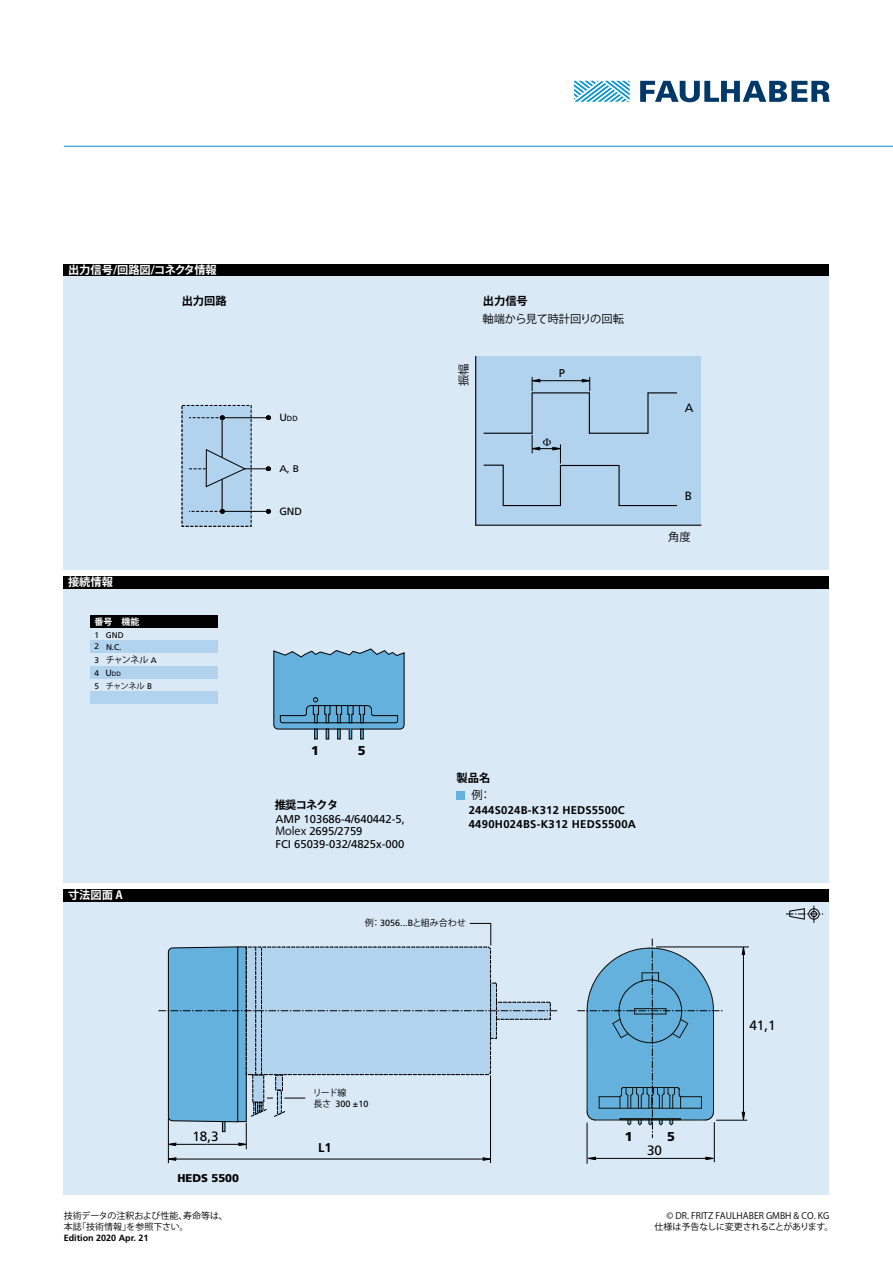
<style>
.page{position:relative;width:893px;height:1263px;background:#fff}
.page>*{position:absolute;margin:0;border:0;box-sizing:border-box;transform-origin:0 0}
.t1{font:13.5px "Frutiger LT";color:#000}
.t2{font:900 12.75px "Frutiger LT";color:#000}
.t3{font:700 12.75px "Frutiger LT";color:#000}
.t4{font:12px "Frutiger LT";color:#000}
.t5{font:11.25px/12.8px "Frutiger LT";color:#000}
.t6{font:700 11.25px/14px "Frutiger LT";letter-spacing:.025em;color:#000}
.t7{font:700 11.25px "Koz Go Pro";color:#fff}
.t8{font:11.25px "Koz Go Pro";color:#000}
.t9{font:700 11.25px "Koz Go Pro";color:#000}
.t10{font:900 11.25px "Frutiger LT";color:#000}
.t11{font:10.5px "Frutiger LT";color:#000}
.t12{font:9.6px "Frutiger LT";color:#000;scale:1.09 1}
.t13{font:9px/10.8px "Koz Go Pro";color:#000}
.t14{font:700 9px "Frutiger LT";color:#000}
.t15{font:9px "Frutiger LT";color:#000}
.t16{font:700 9px "Koz Go Pro";color:#fff}
.t17{font:8.25px/11.2px "Frutiger LT";color:#000}
.t18{font:8.25px "Koz Go Pro";letter-spacing:-.075em;color:#000}
.t19{font:7.5px "Frutiger LT";color:#000}
.t20{font:6.3px "Frutiger LT";color:#000}
.s1{font-family:"Frutiger LT";font-size:8.25px}
.s2{font-family:"Frutiger LT"}
.s3{font-size:9px}
.s4{font-size:10.5px}
.s5{font-family:"Koz Go Pro"}
</style>
<div class="page">
<hr style="left:64px;top:146px;width:829px;height:1px;background:#0093d1">
<svg style="left:574px;top:81px;width:56px;height:21px"></svg>
<svg style="left:640px;top:81px;width:190px;height:21px"></svg>
<div style="left:64px;top:901px;width:765px;height:294px;background:#dae9f6"></div>
<div style="left:64px;top:264px;width:765px;height:12px;background:#000"></div>
<div style="left:64px;top:889px;width:765px;height:12px;background:#000"></div>
<div style="left:64px;top:276px;width:765px;height:294px;background:#dae9f6"></div>
<div style="left:64px;top:589px;width:765px;height:293px;background:#dae9f6"></div>
<div style="left:64px;top:576px;width:765px;height:13px;background:#000"></div>
<div style="left:476px;top:356px;width:225px;height:169px;background:#b2d3ed"></div>
<hr style="left:476px;top:525px;width:225px;height:1px;background:#000">
<hr style="left:475px;top:356px;width:1px;height:169px;background:#000">
<svg style="left:484px;top:465px;width:19px;height:1px"></svg>
<hr style="left:503px;top:465px;width:1px;height:40px;background:#000">
<hr style="left:503px;top:505px;width:57px;height:1px;background:#000">
<hr style="left:560px;top:465px;width:1px;height:40px;background:#000">
<hr style="left:619px;top:505px;width:58px;height:1px;background:#000">
<hr style="left:618px;top:466px;width:2px;height:39px;background:#000">
<hr style="left:560px;top:465px;width:59px;height:1px;background:#000">
<hr style="left:531px;top:393px;width:2px;height:40px;background:#000">
<hr style="left:532px;top:392px;width:57px;height:1px;background:#000">
<hr style="left:589px;top:393px;width:1px;height:40px;background:#000">
<svg style="left:648px;top:392px;width:29px;height:1px"></svg>
<hr style="left:647px;top:393px;width:2px;height:40px;background:#000">
<hr style="left:589px;top:433px;width:59px;height:1px;background:#000">
<hr style="left:484px;top:433px;width:48px;height:1px;background:#000">
<svg style="left:581px;top:377px;width:10px;height:14px"></svg>
<svg style="left:531px;top:377px;width:10px;height:14px"></svg>
<hr style="left:534px;top:380px;width:55px;height:1px;background:#000">
<div style="left:182px;top:405px;width:69px;height:121px;background:#b2d3ed"></div>
<hr style="left:222px;top:417px;width:46px;height:1px;background:#000">
<hr style="left:222px;top:511px;width:46px;height:1px;background:#000">
<hr style="left:222px;top:417px;width:1px;height:40px;background:#000">
<hr style="left:222px;top:479px;width:1px;height:32px;background:#000">
<svg style="left:266px;top:415px;width:5px;height:5px"></svg>
<svg style="left:266px;top:509px;width:5px;height:5px"></svg>
<svg style="left:189px;top:415px;width:36px;height:5px"></svg>
<svg style="left:189px;top:509px;width:36px;height:5px"></svg>
<svg style="left:189px;top:449px;width:82px;height:39px"></svg>
<div style="left:90px;top:640px;width:128px;height:13px;background:#b2d3ed"></div>
<div style="left:90px;top:691px;width:128px;height:13px;background:#b2d3ed"></div>
<div style="left:90px;top:666px;width:128px;height:13px;background:#b2d3ed"></div>
<div style="left:90px;top:615px;width:128px;height:13px;background:#000"></div>
<svg style="left:273px;top:648px;width:132px;height:91px;background:#6caacf"></svg>
<div style="left:457px;top:791px;width:8px;height:8px;background:#64b1de"></div>
<svg style="left:786px;top:906px;width:37px;height:17px"></svg>
<hr style="left:587px;top:1122px;width:1px;height:42px;background:#000">
<hr style="left:714px;top:1122px;width:1px;height:40px;background:#000">
<hr style="left:592px;top:1158px;width:115px;height:1px;background:#000">
<svg style="left:586px;top:1157px;width:10px;height:3px"></svg>
<svg style="left:705px;top:1157px;width:10px;height:3px"></svg>
<hr style="left:716px;top:1120px;width:31px;height:1px;background:#000">
<hr style="left:656px;top:947px;width:93px;height:1px;background:#000">
<hr style="left:743px;top:952px;width:1px;height:163px;background:#000">
<svg style="left:742px;top:1112px;width:3px;height:9px"></svg>
<svg style="left:742px;top:946px;width:3px;height:9px"></svg>
<hr style="left:490px;top:1075px;width:1px;height:88px;background:#000">
<svg style="left:483px;top:1157px;width:7px;height:4px"></svg>
<hr style="left:168px;top:1118px;width:1px;height:45px;background:#000">
<hr style="left:176px;top:1159px;width:307px;height:1px;background:#000">
<svg style="left:167px;top:1157px;width:9px;height:4px"></svg>
<svg style="left:577px;top:938px;width:146px;height:200px"></svg>
<svg style="left:158px;top:923px;width:399px;height:226px"></svg>
<svg style="left:531px;top:435px;width:30px;height:28px"></svg>
<p class="t7" style="left:68px;top:262px;width:150px">出力信号/回路図/コネクタ情報</p>
<p class="t9" style="left:182px;top:294px;width:46px">出力回路</p>
<p class="t7" style="left:68px;top:575px;width:46px">接続情報</p>
<p class="t16" style="left:94px;top:615px;width:46px">番号　機能</p>
<p class="t17" style="left:94px;top:629px;width:31px">1 GND<br>2</p>
<p class="t13" style="left:94px;top:654px;width:64px"><span class="s1">3</span> チャンネル <span class="s1">A</span></p>
<p class="t17" style="left:94px;top:667px;width:6px">4</p>
<p class="t18" style="left:94px;top:681px;width:59px"><span class="s2">5</span> チャンネル <span class="s2">B</span></p>
<p class="t17" style="left:106px;top:641px;width:17px">N.C.</p>
<p class="t20" style="left:105px;top:670px;width:17px"><span class="s3">U</span>DD</p>
<p class="t7" style="left:68px;top:887px;width:56px">寸法図面 A</p>
<p class="t19" style="left:279px;top:414px;width:20px"><span class="s4">U</span>DD</p>
<p class="t12" style="left:279px;top:462px;width:20px">A, B</p>
<p class="t11" style="left:279px;top:505px;width:24px">GND</p>
<p class="t9" style="left:483px;top:294px;width:46px">出力信号</p>
<p class="t8" style="left:482px;top:312px;width:143px">軸端から見て時計回りの回転</p>
<p class="t8" style="left:456px;top:386px;width:24px;rotate:-90deg">振幅</p>
<p class="t5" style="left:559px;top:367px;width:8px">P</p>
<h3 class="t4" style="left:685px;top:400px;width:10px">A</h3>
<h3 class="t4" style="left:685px;top:488px;width:9px">B</h3>
<p class="t8" style="left:668px;top:530px;width:24px">角度</p>
<h2 class="t2" style="left:311px;top:742px;width:9px">1</h2>
<h2 class="t2" style="left:358px;top:742px;width:9px">5</h2>
<p class="t9" style="left:275px;top:797px;width:65px">推奨コネクタ</p>
<p class="t5" style="left:275px;top:812px;width:131px">AMP 103686-4/640442-5,<br><span class="s5">Molex</span> 2695/2759<br>FCI 65039-032/4825x-000</p>
<p class="t9" style="left:457px;top:771px;width:35px">製品名</p>
<p class="t8" style="left:471px;top:788px;width:21px">例：</p>
<p class="t6" style="left:469px;top:803px;width:169px">2444S024B-K312 HEDS5500C<br>4490H024BS-K312 HEDS5500A</p>
<p class="t13" style="left:365px;top:918px;width:102px">例：<span class="s2">3056...B</span>と組み合わせ</p>
<h1 class="t1" style="left:192px;top:1128px;width:28px">18,3</h1>
<p class="t10" style="left:177px;top:1171px;width:63px">HEDS 5500</p>
<p class="t13" style="left:313px;top:1088px;width:35px">リード線</p>
<p class="t15" style="left:314px;top:1099px;width:56px"><span class="s5">長さ</span> 300 ±10</p>
<h2 class="t3" style="left:318px;top:1140px;width:15px">L1</h2>
<h2 class="t2" style="left:625px;top:1128px;width:9px">1</h2>
<h2 class="t2" style="left:667px;top:1129px;width:9px">5</h2>
<h1 class="t1" style="left:647px;top:1143px;width:17px">30</h1>
<h1 class="t1" style="left:749px;top:1017px;width:28px">41,1</h1>
<p class="t13" style="left:64px;top:1211px;width:166px">技術データの注釈および性能、寿命等は、本誌「技術情報」を参照下さい。</p>
<p class="t13" style="left:654px;top:1211px;width:181px;text-indent:12px">© DR. FRITZ FAULHABER GMBH &amp; CO. KG仕様は予告なしに変更されることがあります。</p>
<p class="t14" style="left:64px;top:1233px;width:86px">Edition 2020 Apr. 21</p>
</div>
